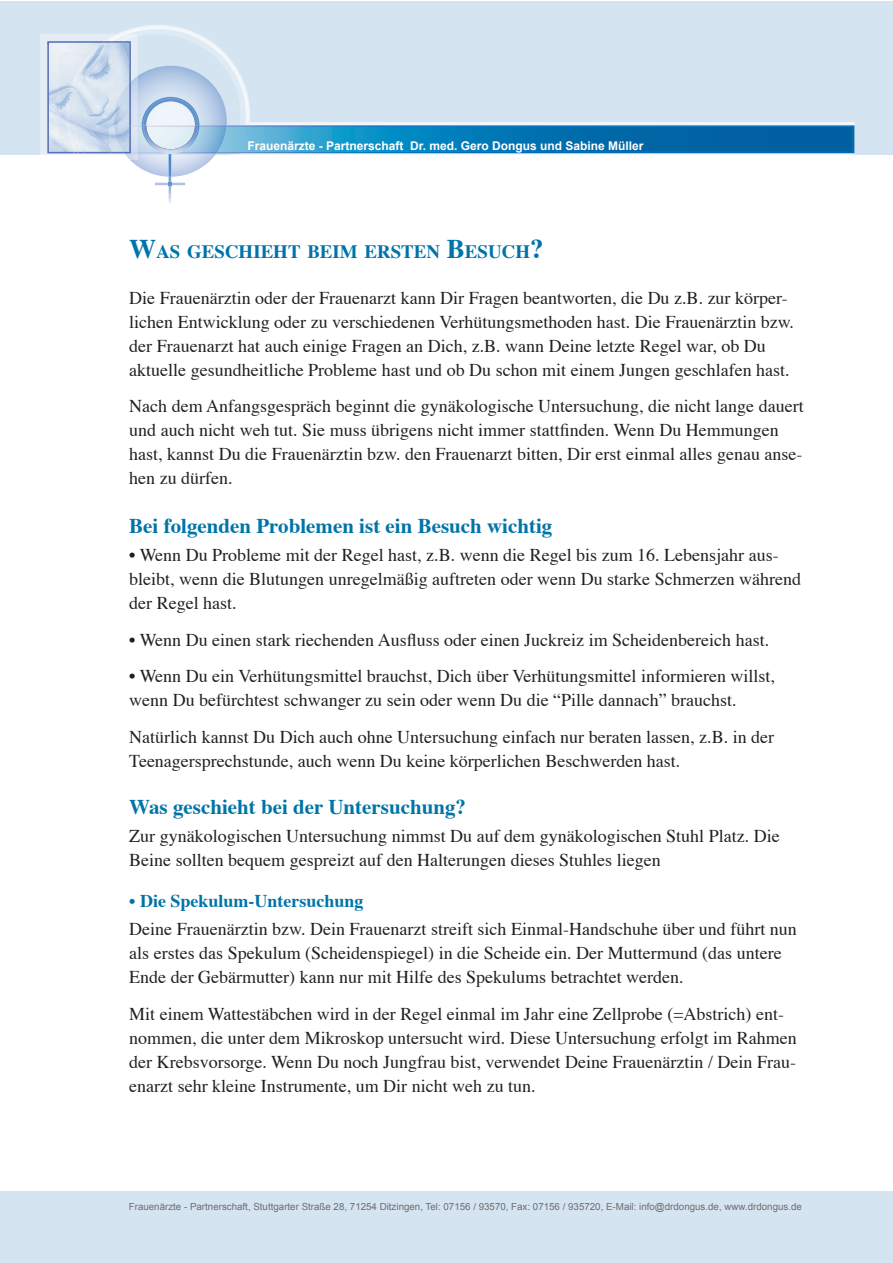
<style>
.page{position:relative;width:893px;height:1263px;background:#fff}
.page>*{position:absolute;margin:0;border:0;box-sizing:border-box;transform-origin:0 0}
.t1{font:700 21px "Times";color:#0074a8}
.t2{font:700 18.9px "Times";color:#0074a8}
.t3{font:18px/24px "Times";color:#231f20}
.t4{font:700 18px "Times";color:#0074a8}
.t5{font:700 12px "Arial";color:#fff}
.t6{font:9.75px "Arial";color:#6c6d70}
.s1{font-size:27px}
</style>
<div class="page">
<hr style="left:0;top:1px;width:1px;height:153px;background:#d5e4f1">
<div style="left:1px;top:1px;width:892px;height:153px;background:#d5e4f1"></div>
<svg style="left:40px;top:25px;width:815px;height:178px"></svg>
<div style="left:0;top:1191px;width:893px;height:72px;background:#d5e4f1"></div>
<p class="t5" style="left:247px;top:139px;width:398px">Frauenärzte - Partnerschaft Dr. med. Gero Dongus und Sabine Müller</p>
<p class="t2" style="left:129px;top:239px;width:416px"><span class="s1">W</span>AS GESCHIEHT BEIM ERSTEN <span class="s1">B</span>ESUCH<span class="s1">?</span></p>
<p class="t3" style="left:129px;top:287px;width:666px">Die Frauenärztin oder der Frauenarzt kann Dir Fragen beantworten, die Du z.B. zur körper&shy;lichen Entwicklung oder zu verschiedenen Verhütungsmethoden hast. Die Frauenärztin bzw. der Frauenarzt hat auch einige Fragen an Dich, z.B. wann Deine letzte Regel war, ob Du aktuelle gesundheitliche Probleme hast und ob Du schon mit einem Jungen geschlafen hast.</p>
<p class="t3" style="left:129px;top:395px;width:676px">Nach dem Anfangsgespräch beginnt die gynäkologische Untersuchung, die nicht lange dauert und auch nicht weh tut. Sie muss übrigens nicht immer stattfinden. Wenn Du Hemmungen hast, kannst Du die Frauenärztin bzw. den Frauenarzt bitten, Dir erst einmal alles genau anse&shy;hen zu dürfen.</p>
<p class="t1" style="left:129px;top:511px;width:425px">Bei folgenden Problemen ist ein Besuch wichtig</p>
<p class="t3" style="left:129px;top:544px;width:673px">• Wenn Du Probleme mit der Regel hast, z.B. wenn die Regel bis zum 16. Lebensjahr aus&shy;bleibt, wenn die Blutungen unregelmäßig auftreten oder wenn Du starke Schmerzen während der Regel hast.</p>
<p class="t3" style="left:129px;top:629px;width:641px">• Wenn Du einen stark riechenden Ausfluss oder einen Juckreiz im Scheidenbereich hast.</p>
<p class="t3" style="left:129px;top:665px;width:647px">• Wenn Du ein Verhütungsmittel brauchst, Dich über Verhütungsmittel informieren willst, wenn Du befürchtest schwanger zu sein oder wenn Du die “Pille dannach” brauchst.</p>
<p class="t3" style="left:129px;top:726px;width:646px">Natürlich kannst Du Dich auch ohne Untersuchung einfach nur beraten lassen, z.B. in der<br>Teenagersprechstunde, auch wenn Du keine körperlichen Beschwerden hast.</p>
<p class="t1" style="left:129px;top:792px;width:338px">Was geschieht bei der Untersuchung?</p>
<p class="t3" style="left:129px;top:825px;width:652px">Zur gynäkologischen Untersuchung nimmst Du auf dem gynäkologischen Stuhl Platz. Die<br>Beine sollten bequem gespreizt auf den Halterungen dieses Stuhles liegen</p>
<p class="t4" style="left:129px;top:889px;width:236px">• Die Spekulum-Untersuchung</p>
<p class="t3" style="left:129px;top:918px;width:669px">Deine Frauenärztin bzw. Dein Frauenarzt streift sich Einmal-Handschuhe über und führt nun als erstes das Spekulum (Scheidenspiegel) in die Scheide ein. Der Muttermund (das untere<br>Ende der Gebärmutter) kann nur mit Hilfe des Spekulums betrachtet werden.</p>
<p class="t3" style="left:129px;top:1003px;width:669px">Mit einem Wattestäbchen wird in der Regel einmal im Jahr eine Zellprobe (=Abstrich) ent&shy;nommen, die unter dem Mikroskop untersucht wird. Diese Untersuchung erfolgt im Rahmen der Krebsvorsorge. Wenn Du noch Jungfrau bist, verwendet Deine Frauenärztin / Dein Frau&shy;enarzt sehr kleine Instrumente, um Dir nicht weh zu tun.</p>
<p class="t6" style="left:129px;top:1201px;width:675px">Frauenärzte - Partnerschaft, Stuttgarter Straße 28, 71254 Ditzingen, Tel: 07156 / 93570, Fax: 07156 / 935720, E-Mail: info@drdongus.de, www.drdongus.de</p>
</div>
